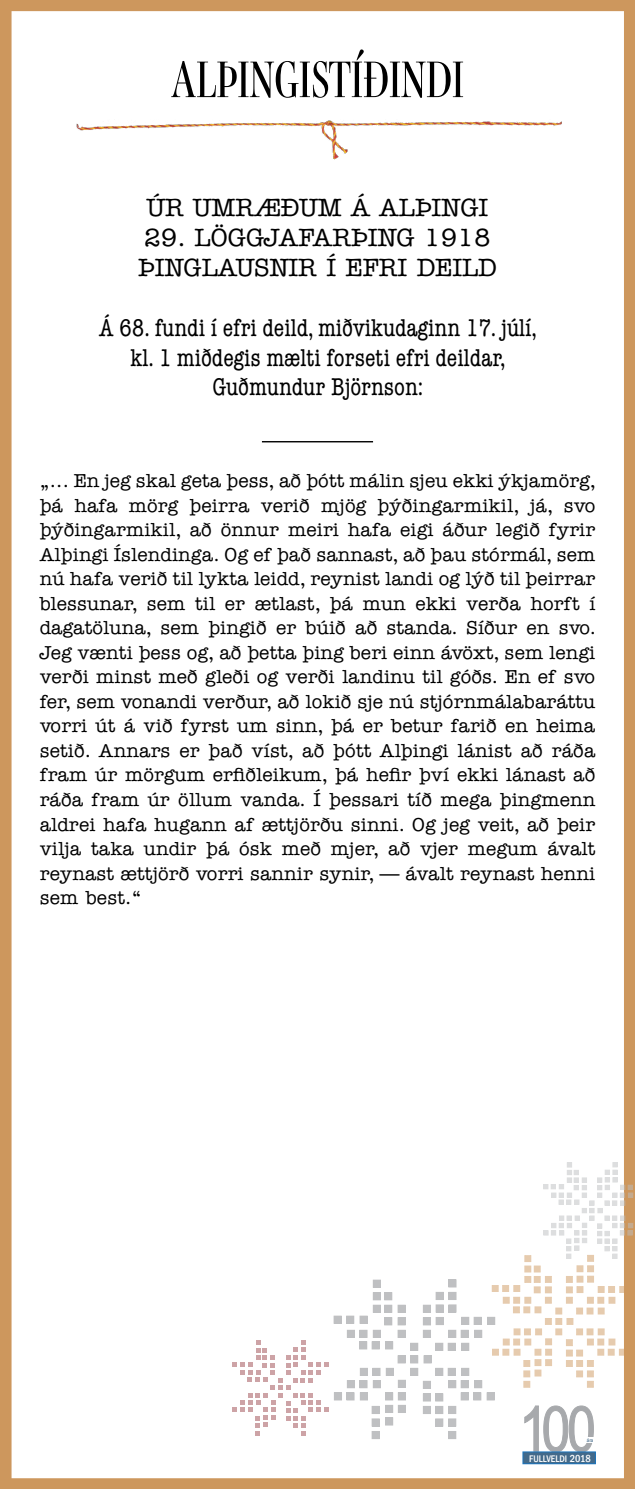
<style>
.page{position:relative;width:635px;height:1489px;background:#fff}
.page>*{position:absolute;margin:0;border:0;box-sizing:border-box;transform-origin:0 0}
.t1{font:63px "Arial Narrow";color:#a7a9ac}
.t2{font:52.5px "Mencken Std Head Narrow";color:#000}
.t3{font:500 25.2px/30.2px "American Typewriter Std";color:#000}
.t4{font:condensed 24.5px/29.4px "American Typewriter Std";color:#000;text-align:center}
.t5{font:500 18.9px/24.5px "American Typewriter Std";letter-spacing:.01em;color:#000;text-align:justify}
.t6{font:500 condensed 9.8px "Franklin Gothic";color:#fff}
.t7{font:500 condensed 5.25px "Franklin Gothic";color:#436a8a}
.s1{font-size:10.5px}
</style>
<div class="page">
<div style="left:624px;top:0;width:11px;height:1488px;background:#cd975d"></div>
<div style="left:0;top:0;width:12px;height:1488px;background:#cd975d"></div>
<div style="left:0;top:0;width:635px;height:11px;background:#cd975d"></div>
<div style="left:0;top:1477px;width:635px;height:11px;background:#cd975d"></div>
<img style="left:76px;top:120px;width:486px;height:39px">
<hr style="left:262px;top:441px;width:111px;height:1px;background:#000">
<div style="left:398px;top:1355px;width:7px;height:7px;background:#bfc0c2"></div>
<div style="left:411px;top:1355px;width:7px;height:7px;background:#bfc0c2"></div>
<div style="left:424px;top:1355px;width:7px;height:7px;background:#bfc0c2"></div>
<div style="left:411px;top:1368px;width:7px;height:7px;background:#bfc0c2"></div>
<div style="left:411px;top:1343px;width:7px;height:7px;background:#bfc0c2"></div>
<div style="left:436px;top:1343px;width:7px;height:7px;background:#bfc0c2"></div>
<div style="left:448px;top:1343px;width:7px;height:7px;background:#bfc0c2"></div>
<div style="left:462px;top:1343px;width:7px;height:7px;background:#bfc0c2"></div>
<div style="left:449px;top:1330px;width:7px;height:7px;background:#bfc0c2"></div>
<div style="left:461px;top:1330px;width:7px;height:7px;background:#bfc0c2"></div>
<div style="left:475px;top:1330px;width:7px;height:7px;background:#bfc0c2"></div>
<div style="left:462px;top:1317px;width:7px;height:7px;background:#bfc0c2"></div>
<div style="left:474px;top:1317px;width:7px;height:7px;background:#bfc0c2"></div>
<div style="left:488px;top:1317px;width:7px;height:7px;background:#bfc0c2"></div>
<div style="left:436px;top:1368px;width:7px;height:7px;background:#bfc0c2"></div>
<div style="left:448px;top:1368px;width:7px;height:7px;background:#bfc0c2"></div>
<div style="left:462px;top:1368px;width:7px;height:7px;background:#bfc0c2"></div>
<div style="left:449px;top:1380px;width:7px;height:7px;background:#bfc0c2"></div>
<div style="left:461px;top:1380px;width:7px;height:7px;background:#bfc0c2"></div>
<div style="left:475px;top:1380px;width:7px;height:7px;background:#bfc0c2"></div>
<div style="left:461px;top:1392px;width:7px;height:7px;background:#bfc0c2"></div>
<div style="left:474px;top:1392px;width:7px;height:7px;background:#bfc0c2"></div>
<div style="left:487px;top:1392px;width:7px;height:7px;background:#bfc0c2"></div>
<div style="left:373px;top:1292px;width:7px;height:7px;background:#bfc0c2"></div>
<div style="left:373px;top:1305px;width:7px;height:7px;background:#bfc0c2"></div>
<div style="left:373px;top:1279px;width:7px;height:8px;background:#bfc0c2"></div>
<div style="left:385px;top:1305px;width:7px;height:7px;background:#bfc0c2"></div>
<div style="left:385px;top:1317px;width:7px;height:7px;background:#bfc0c2"></div>
<div style="left:385px;top:1292px;width:7px;height:7px;background:#bfc0c2"></div>
<div style="left:398px;top:1317px;width:7px;height:7px;background:#bfc0c2"></div>
<div style="left:398px;top:1330px;width:7px;height:7px;background:#bfc0c2"></div>
<div style="left:398px;top:1305px;width:7px;height:7px;background:#bfc0c2"></div>
<div style="left:423px;top:1317px;width:7px;height:7px;background:#bfc0c2"></div>
<div style="left:423px;top:1330px;width:7px;height:7px;background:#bfc0c2"></div>
<div style="left:423px;top:1305px;width:7px;height:7px;background:#bfc0c2"></div>
<div style="left:436px;top:1304px;width:7px;height:7px;background:#bfc0c2"></div>
<div style="left:436px;top:1317px;width:7px;height:7px;background:#bfc0c2"></div>
<div style="left:436px;top:1292px;width:7px;height:7px;background:#bfc0c2"></div>
<div style="left:449px;top:1292px;width:7px;height:7px;background:#bfc0c2"></div>
<div style="left:449px;top:1304px;width:7px;height:7px;background:#bfc0c2"></div>
<div style="left:449px;top:1279px;width:7px;height:7px;background:#bfc0c2"></div>
<div style="left:423px;top:1393px;width:7px;height:7px;background:#bfc0c2"></div>
<div style="left:423px;top:1406px;width:7px;height:7px;background:#bfc0c2"></div>
<div style="left:423px;top:1381px;width:7px;height:7px;background:#bfc0c2"></div>
<div style="left:436px;top:1406px;width:7px;height:7px;background:#bfc0c2"></div>
<div style="left:436px;top:1418px;width:7px;height:7px;background:#bfc0c2"></div>
<div style="left:436px;top:1393px;width:7px;height:7px;background:#bfc0c2"></div>
<div style="left:449px;top:1418px;width:7px;height:7px;background:#bfc0c2"></div>
<div style="left:449px;top:1431px;width:7px;height:7px;background:#bfc0c2"></div>
<div style="left:449px;top:1406px;width:7px;height:7px;background:#bfc0c2"></div>
<div style="left:334px;top:1315px;width:7px;height:8px;background:#bfc0c2"></div>
<div style="left:347px;top:1315px;width:7px;height:8px;background:#bfc0c2"></div>
<div style="left:360px;top:1315px;width:7px;height:8px;background:#bfc0c2"></div>
<div style="left:347px;top:1330px;width:8px;height:7px;background:#bfc0c2"></div>
<div style="left:360px;top:1330px;width:7px;height:7px;background:#bfc0c2"></div>
<div style="left:373px;top:1330px;width:7px;height:7px;background:#bfc0c2"></div>
<div style="left:360px;top:1341px;width:7px;height:7px;background:#bfc0c2"></div>
<div style="left:372px;top:1341px;width:7px;height:7px;background:#bfc0c2"></div>
<div style="left:386px;top:1341px;width:7px;height:7px;background:#bfc0c2"></div>
<div style="left:360px;top:1368px;width:7px;height:7px;background:#bfc0c2"></div>
<div style="left:373px;top:1368px;width:7px;height:7px;background:#bfc0c2"></div>
<div style="left:386px;top:1368px;width:7px;height:7px;background:#bfc0c2"></div>
<div style="left:347px;top:1380px;width:8px;height:7px;background:#bfc0c2"></div>
<div style="left:360px;top:1380px;width:7px;height:7px;background:#bfc0c2"></div>
<div style="left:373px;top:1380px;width:7px;height:7px;background:#bfc0c2"></div>
<div style="left:334px;top:1392px;width:8px;height:7px;background:#bfc0c2"></div>
<div style="left:347px;top:1392px;width:7px;height:7px;background:#bfc0c2"></div>
<div style="left:360px;top:1392px;width:7px;height:7px;background:#bfc0c2"></div>
<div style="left:398px;top:1392px;width:7px;height:7px;background:#bfc0c2"></div>
<div style="left:398px;top:1405px;width:7px;height:7px;background:#bfc0c2"></div>
<div style="left:398px;top:1380px;width:7px;height:7px;background:#bfc0c2"></div>
<div style="left:386px;top:1405px;width:7px;height:7px;background:#bfc0c2"></div>
<div style="left:386px;top:1417px;width:7px;height:7px;background:#bfc0c2"></div>
<div style="left:386px;top:1392px;width:7px;height:7px;background:#bfc0c2"></div>
<div style="left:372px;top:1418px;width:7px;height:7px;background:#bfc0c2"></div>
<div style="left:372px;top:1431px;width:7px;height:7px;background:#bfc0c2"></div>
<div style="left:372px;top:1406px;width:7px;height:7px;background:#bfc0c2"></div>
<svg style="left:492px;top:1162px;width:141px;height:225px"></svg>
<svg style="left:233px;top:1340px;width:95px;height:94px"></svg>
<svg style="left:524px;top:1405px;width:70px;height:46px"></svg>
<div style="left:523px;top:1451px;width:72px;height:12px;background:#436a8a"></div>
<div style="left:523px;top:1451px;width:73px;height:12px;border:1px solid #1c75bc"></div>
<div style="left:585px;top:1437px;width:9px;height:5px;background:#fff"></div>
<h2 class="t2" style="left:171px;top:49px;width:295px">ALÞINGISTÍÐINDI</h2>
<h3 class="t3" style="left:147px;top:193px;width:343px">ÚR UMRÆÐUM Á ALÞINGI</h3>
<h3 class="t3" style="left:138px;top:223px;width:360px">29. LÖGGJAFARÞING 1918<br>ÞINGLAUSNIR Í EFRI DEILD</h3>
<p class="t4" style="left:99px;top:313px;width:439px">Á 68. fundi í efri deild, miðvikudaginn 17. júlí, kl. 1 miðdegis mælti forseti efri deildar,<br>Guðmundur Björnson:</p>
<p class="t5" style="left:40px;top:469px;width:558px">„... En jeg skal geta þess, að þótt málin sjeu ekki ýkjamörg, þá hafa mörg þeirra verið mjög þýðingarmikil, já, svo þýðingarmikil, að önnur meiri hafa eigi áður legið fyrir Alþingi Íslendinga. Og ef það sannast, að þau stórmál, sem nú hafa verið til lykta leidd, reynist landi og lýð til þeirrar blessunar, sem til er ætlast, þá mun ekki verða horft í dagatöluna, sem þingið er búið að standa. Síður en svo.<br>Jeg vænti þess og, að þetta þing beri einn ávöxt, sem lengi verði minst með gleði og verði landinu til góðs. En ef svo fer, sem vonandi verður, að lokið sje nú stjórnmálabaráttu vorri út á við fyrst um sinn, þá er betur farið en heima setið. Annars er það víst, að þótt Alþingi lánist að ráða fram úr mörgum erfiðleikum, þá hefir því ekki lánast að ráða fram úr öllum vanda. Í þessari tíð mega þingmenn aldrei hafa hugann af ættjörðu sinni. Og jeg veit, að þeir vilja taka undir þá ósk með mjer, að vjer megum ávalt reynast ættjörð vorri sannir synir, — ávalt reynast henni sem best.“</p>
<h1 class="t1" style="left:519px;top:1382px;width:78px">100</h1>
<p class="t6" style="left:529px;top:1451px;width:63px">FULLVELDI <span class="s1">2018</span></p>
<p class="t7" style="left:587px;top:1436px;width:8px">ára</p>
</div>
